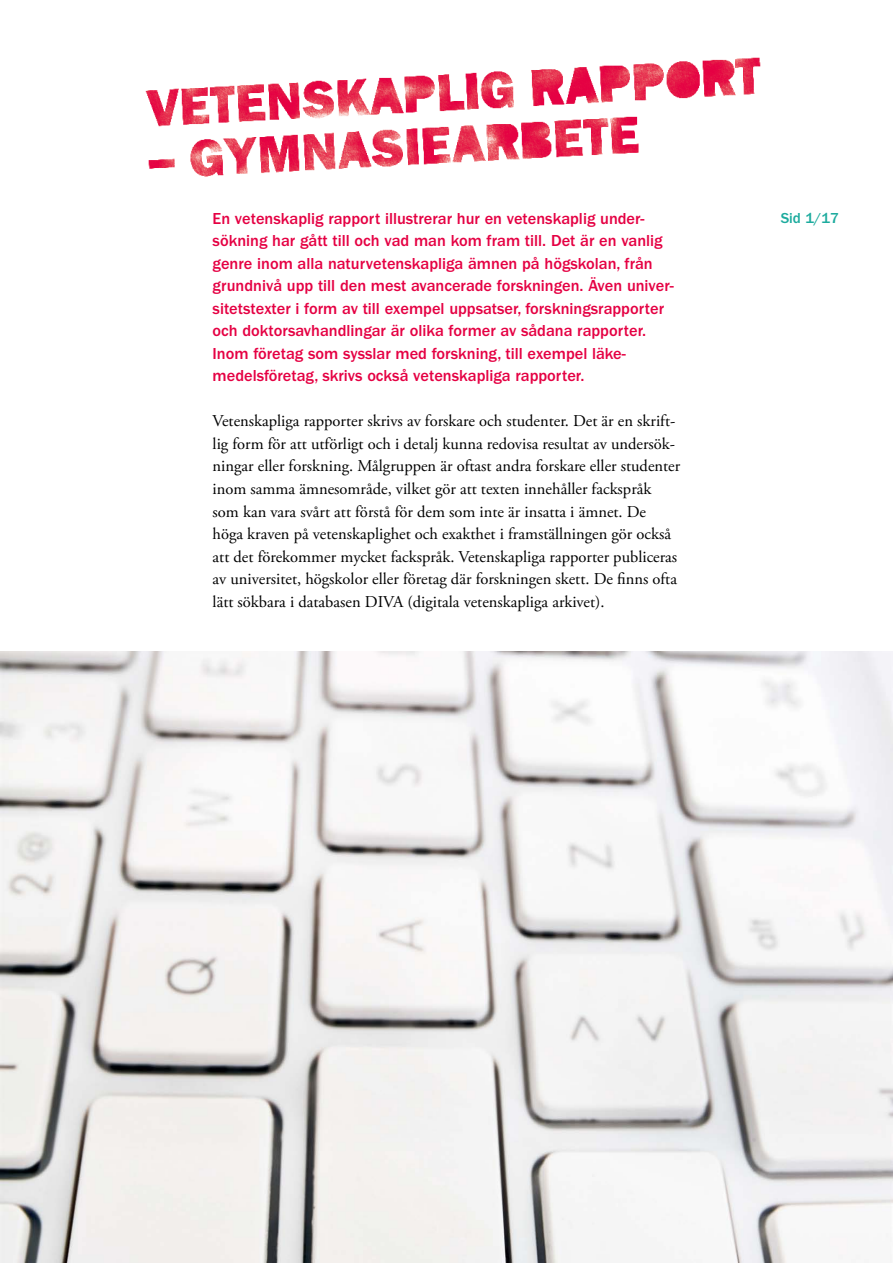
<style>
.page{position:relative;width:893px;height:1263px;background:#fff}
.page>*{position:absolute;margin:0;border:0;box-sizing:border-box;transform-origin:0 0}
.t1{font:16.5px/22.5px "Adobe Garamond Pro";color:#000}
.t2{font:500 16.5px/22.5px "ITC Franklin Gothic Std";color:#e50043}
.t3{font:500 15px "ITC Franklin Gothic Std";color:#1dab9e}
</style>
<div class="page">
<img style="left:145px;top:57px;width:616px;height:120px">
<img style="left:0;top:651px;width:893px;height:612px">
<p class="t2" style="left:213px;top:207px;width:463px">En vetenskaplig rapport illustrerar hur en vetenskaplig under&shy;sökning har gått till och vad man kom fram till. Det är en vanlig genre inom alla naturvetenskapliga ämnen på högskolan, från grundnivå upp till den mest avancerade forskningen. Även univer&shy;sitetstexter i form av till exempel uppsatser, forskningsrapporter och doktorsavhandlingar är olika former av sådana rapporter.<br>Inom företag som sysslar med forskning, till exempel läke&shy;medelsföretag, skrivs också vetenskapliga rapporter.</p>
<p class="t1" style="left:213px;top:411px;width:469px">Vetenskapliga rapporter skrivs av forskare och studenter. Det är en skrift&shy;lig form för att utförligt och i detalj kunna redovisa resultat av undersök&shy;ningar eller forskning. Målgruppen är oftast andra forskare eller studenter inom samma ämnesområde, vilket gör att texten innehåller fackspråk som kan vara svårt att förstå för dem som inte är insatta i ämnet. De höga kraven på vetenskaplighet och exakthet i framställningen gör också att det förekommer mycket fackspråk. Vetenskapliga rapporter publiceras av universitet, högskolor eller företag där forskningen skett. De finns ofta lätt sökbara i databasen DIVA (digitala vetenskapliga arkivet).</p>
<p class="t3" style="left:781px;top:210px;width:60px">Sid 1/17</p>
</div>
